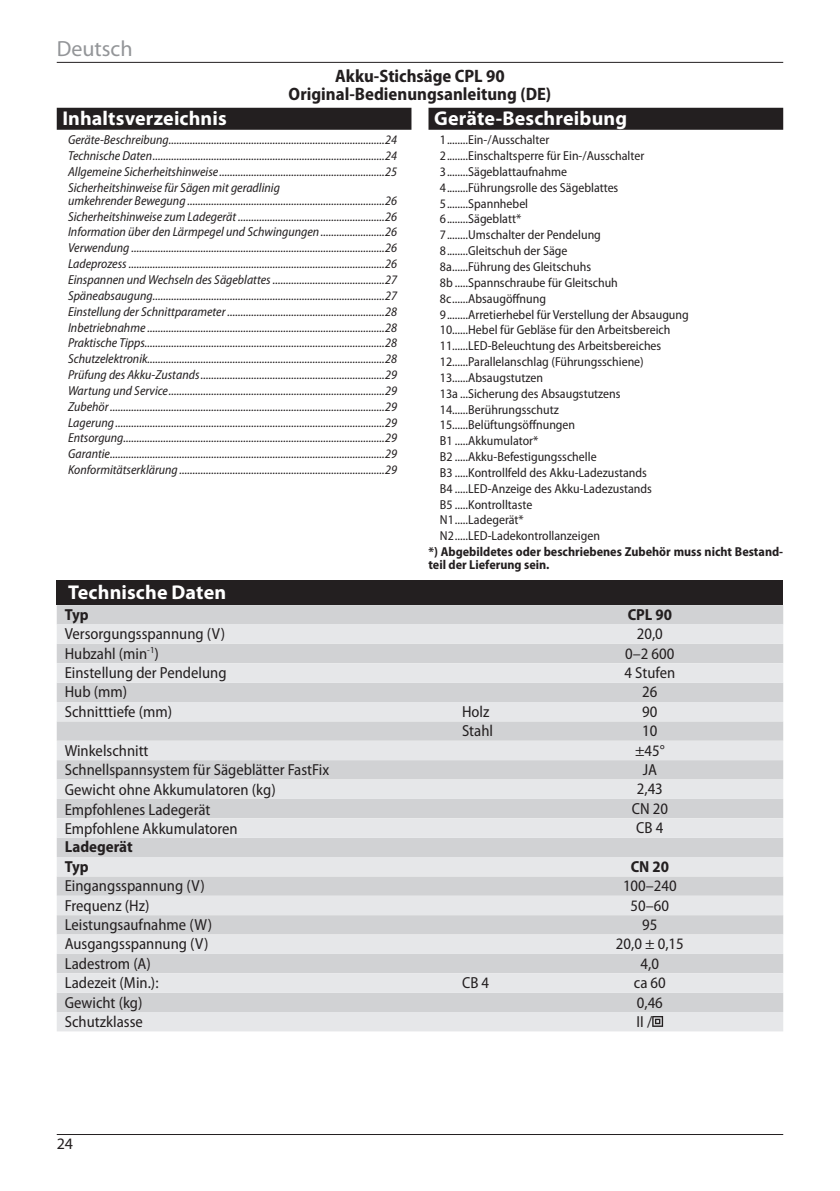
<style>
.page{position:relative;width:840px;height:1191px;background:#fff}
.page>*{position:absolute;margin:0;border:0;box-sizing:border-box;transform-origin:0 0}
.t1{font:22px "Myriad Pro";color:#939598}
.Nadpis_clanku{font:700 20px "Myriad Pro";letter-spacing:.005em;color:#fff}
.Nadpis_clanku_-_para{font:700 20px "Myriad Pro";letter-spacing:.005em;color:#fff}
.První_odstavec_-_do{font:700 semi-condensed 18px "Myriad Pro";color:#231f20}
.Prvni_nadpis{font:700 semi-condensed 18px "Myriad Pro";color:#231f20}
.Parametry{font:semi-condensed 16px "Myriad Pro";color:#231f20}
.Parametry-2{font:700 semi-condensed 16px "Myriad Pro";color:#231f20}
.t2{font:16px "Myriad Pro";color:#231f20}
.t3{font:italic semi-condensed 13px/13px "Myriad Pro";color:#231f20}
.Popis{font:semi-condensed 13px "Myriad Pro";color:#231f20}
.Text_zakl_-_tucne{font:700 semi-condensed 13px/13px "Myriad Pro";color:#231f20}
</style>
<div class="page">
<hr style="left:57px;top:62px;width:725px;height:1px;background:#231f20">
<hr style="left:57px;top:1134px;width:725px;height:1px;background:#231f20">
<div style="left:428px;top:108px;width:354px;height:22px;background:#231f20"></div>
<div style="left:57px;top:108px;width:354px;height:22px;background:#231f20"></div>
<div style="left:57px;top:580px;width:725px;height:25px;background:#231f20"></div>
<div style="left:57px;top:605px;width:725px;height:19px;background:#d1d2d4"></div>
<svg style="left:57px;top:624px;width:725px;height:407px;background:#dcdddf"></svg>
<svg style="left:651px;top:1016px;width:11px;height:11px"></svg>
<h1 class="t1" style="left:57px;top:37px;width:77px">Deutsch</h1>
<p class="Prvni_nadpis" style="left:335px;top:65px;width:171px">Akku-Stichsäge CPL 90</p>
<p class="První_odstavec_-_do" style="left:288px;top:83px;width:264px">Original-Bedienungsanleitung (DE)</p>
<p class="Nadpis_clanku" style="left:434px;top:107px;width:194px">Geräte-Beschreibung</p>
<p class="Popis" style="left:439px;top:133px;width:111px">1........Ein-/Ausschalter</p>
<p class="Popis" style="left:439px;top:149px;width:206px">2........Einschaltsperre für Ein-/Ausschalter</p>
<p class="Popis" style="left:439px;top:165px;width:129px">3........Sägeblattaufnahme</p>
<p class="Popis" style="left:439px;top:180px;width:180px">4........Führungsrolle des Sägeblattes</p>
<p class="Popis" style="left:439px;top:196px;width:90px">5........Spannhebel</p>
<p class="Popis" style="left:439px;top:212px;width:83px">6........Sägeblatt*</p>
<p class="Popis" style="left:439px;top:228px;width:162px">7........Umschalter der Pendelung</p>
<p class="Popis" style="left:439px;top:244px;width:129px">8........Gleitschuh der Säge</p>
<p class="Popis" style="left:439px;top:260px;width:153px">8a......Führung des Gleitschuhs</p>
<p class="Popis" style="left:439px;top:275px;width:179px">8b .....Spannschraube für Gleitschuh</p>
<p class="Popis" style="left:439px;top:291px;width:108px">8c......Absaugöffnung</p>
<p class="Popis" style="left:439px;top:307px;width:250px">9........Arretierhebel für Verstellung der Absaugung</p>
<p class="Popis" style="left:439px;top:323px;width:232px">10......Hebel für Gebläse für den Arbeitsbereich</p>
<p class="Popis" style="left:439px;top:339px;width:223px">11......LED-Beleuchtung des Arbeitsbereiches</p>
<p class="Popis" style="left:439px;top:355px;width:205px">12......Parallelanschlag (Führungsschiene)</p>
<p class="Popis" style="left:439px;top:370px;width:105px">13......Absaugstutzen</p>
<p class="Popis" style="left:439px;top:386px;width:182px">13a ...Sicherung des Absaugstutzens</p>
<p class="Popis" style="left:439px;top:402px;width:120px">14......Berührungsschutz</p>
<p class="Popis" style="left:439px;top:418px;width:137px">15......Belüftungsöffnungen</p>
<p class="Popis" style="left:439px;top:434px;width:100px">B1 .....Akkumulator*</p>
<p class="Popis" style="left:439px;top:450px;width:158px">B2 .....Akku-Befestigungsschelle</p>
<p class="Popis" style="left:439px;top:465px;width:208px">B3 .....Kontrollfeld des Akku-Ladezustands</p>
<p class="Popis" style="left:439px;top:481px;width:213px">B4 .....LED-Anzeige des Akku-Ladezustands</p>
<p class="Popis" style="left:439px;top:497px;width:94px">B5 .....Kontrolltaste</p>
<p class="Popis" style="left:439px;top:513px;width:85px">N1.....Ladegerät*</p>
<p class="Popis" style="left:439px;top:529px;width:161px">N2.....LED-Ladekontrollanzeigen</p>
<p class="Text_zakl_-_tucne" style="left:428px;top:545px;width:356px">*) Abgebildetes oder beschriebenes Zubehör muss nicht Bestand&shy;teil der Lieferung sein.</p>
<p class="Nadpis_clanku" style="left:62px;top:107px;width:166px">Inhaltsverzeichnis</p>
<p class="t3" style="left:68px;top:134px;width:330px">Geräte-Beschreibung.................................................................................24</p>
<p class="t3" style="left:68px;top:150px;width:330px">Technische Daten.......................................................................................24</p>
<p class="t3" style="left:68px;top:165px;width:330px">Allgemeine Sicherheitshinweise..............................................................25</p>
<p class="t3" style="left:68px;top:181px;width:330px">Sicherheitshinweise für Sägen mit geradlinig<br>umkehrender Bewegung ..........................................................................26</p>
<p class="t3" style="left:68px;top:210px;width:330px">Sicherheitshinweise zum Ladegerät .......................................................26</p>
<p class="t3" style="left:68px;top:226px;width:330px">Information über den Lärmpegel und Schwingungen........................26</p>
<p class="t3" style="left:68px;top:242px;width:330px">Verwendung ...............................................................................................26</p>
<p class="t3" style="left:68px;top:258px;width:330px">Ladeprozess ................................................................................................26</p>
<p class="t3" style="left:68px;top:273px;width:330px">Einspannen und Wechseln des Sägeblattes ..........................................27</p>
<p class="t3" style="left:68px;top:289px;width:330px">Späneabsaugung.......................................................................................27</p>
<p class="t3" style="left:68px;top:305px;width:330px">Einstellung der Schnittparameter...........................................................28</p>
<p class="t3" style="left:68px;top:321px;width:330px">Inbetriebnahme .........................................................................................28</p>
<p class="t3" style="left:68px;top:337px;width:330px">Praktische Tipps..........................................................................................28</p>
<p class="t3" style="left:68px;top:353px;width:330px">Schutzelektronik.........................................................................................28</p>
<p class="t3" style="left:68px;top:368px;width:330px">Prüfung des Akku-Zustands.....................................................................29</p>
<p class="t3" style="left:68px;top:384px;width:330px">Wartung und Service.................................................................................29</p>
<p class="t3" style="left:68px;top:400px;width:330px">Zubehör.......................................................................................................29</p>
<p class="t3" style="left:68px;top:416px;width:330px">Lagerung.....................................................................................................29</p>
<p class="t3" style="left:68px;top:432px;width:330px">Entsorgung..................................................................................................29</p>
<p class="t3" style="left:68px;top:448px;width:330px">Garantie.......................................................................................................29</p>
<p class="t3" style="left:68px;top:463px;width:330px">Konformitätserklärung .............................................................................29</p>
<p class="Nadpis_clanku_-_para" style="left:68px;top:581px;width:159px">Technische Daten</p>
<p class="Parametry-2" style="left:65px;top:605px;width:25px">Typ</p>
<p class="Parametry-2" style="left:627px;top:605px;width:46px">CPL 90</p>
<p class="Parametry" style="left:65px;top:625px;width:162px">Versorgungsspannung (V)</p>
<p class="Parametry" style="left:636px;top:625px;width:28px">20,0</p>
<p class="Parametry" style="left:65px;top:644px;width:96px">Hubzahl (min<sup>-1</sup>)</p>
<p class="Parametry" style="left:625px;top:644px;width:51px">0–2 600</p>
<p class="Parametry" style="left:65px;top:664px;width:163px">Einstellung der Pendelung</p>
<p class="Parametry" style="left:624px;top:664px;width:52px">4 Stufen</p>
<p class="Parametry" style="left:65px;top:683px;width:64px">Hub (mm)</p>
<p class="Parametry" style="left:642px;top:683px;width:17px">26</p>
<p class="Parametry" style="left:65px;top:703px;width:109px">Schnitttiefe (mm)</p>
<p class="Parametry" style="left:462px;top:703px;width:29px">Holz</p>
<p class="Parametry" style="left:642px;top:703px;width:17px">90</p>
<p class="Parametry" style="left:462px;top:722px;width:32px">Stahl</p>
<p class="Parametry" style="left:642px;top:722px;width:17px">10</p>
<p class="Parametry" style="left:65px;top:741px;width:85px">Winkelschnitt</p>
<p class="Parametry" style="left:634px;top:741px;width:31px">±45°</p>
<p class="Parametry" style="left:65px;top:761px;width:266px">Schnellspannsystem für Sägeblätter FastFix</p>
<p class="Parametry" style="left:642px;top:761px;width:16px">JA</p>
<p class="Parametry" style="left:65px;top:781px;width:212px">Gewicht ohne Akkumulatoren (kg)</p>
<p class="Parametry" style="left:636px;top:780px;width:28px">2,43</p>
<p class="Parametry" style="left:65px;top:800px;width:147px">Empfohlenes Ladegerät</p>
<p class="Parametry" style="left:631px;top:799px;width:38px">CN 20</p>
<p class="Parametry" style="left:65px;top:820px;width:174px">Empfohlene Akkumulatoren</p>
<p class="Parametry" style="left:636px;top:819px;width:29px">CB 4</p>
<p class="Parametry-2" style="left:65px;top:838px;width:69px">Ladegerät</p>
<p class="Parametry-2" style="left:65px;top:857px;width:25px">Typ</p>
<p class="Parametry-2" style="left:630px;top:857px;width:40px">CN 20</p>
<p class="Parametry" style="left:65px;top:877px;width:141px">Eingangsspannung (V)</p>
<p class="Parametry" style="left:622px;top:877px;width:55px">100–240</p>
<p class="Parametry" style="left:65px;top:896px;width:86px">Frequenz (Hz)</p>
<p class="Parametry" style="left:630px;top:896px;width:40px">50–60</p>
<p class="Parametry" style="left:65px;top:916px;width:149px">Leistungsaufnahme (W)</p>
<p class="Parametry" style="left:642px;top:916px;width:17px">95</p>
<p class="Parametry" style="left:65px;top:935px;width:145px">Ausgangsspannung (V)</p>
<p class="Parametry" style="left:615px;top:935px;width:69px">20,0 ± 0,15</p>
<p class="Parametry" style="left:65px;top:954px;width:87px">Ladestrom (A)</p>
<p class="Parametry" style="left:640px;top:954px;width:20px">4,0</p>
<p class="Parametry" style="left:65px;top:974px;width:95px">Ladezeit (Min.):</p>
<p class="Parametry" style="left:462px;top:974px;width:29px">CB 4</p>
<p class="Parametry" style="left:633px;top:974px;width:33px">ca 60</p>
<p class="Parametry" style="left:65px;top:993px;width:79px">Gewicht (kg)</p>
<p class="Parametry" style="left:636px;top:993px;width:28px">0,46</p>
<p class="Parametry" style="left:65px;top:1012px;width:80px">Schutzklasse</p>
<p class="Parametry" style="left:636px;top:1012px;width:17px">II /</p>
<p class="t2" style="left:57px;top:1135px;width:18px">24</p>
</div>
